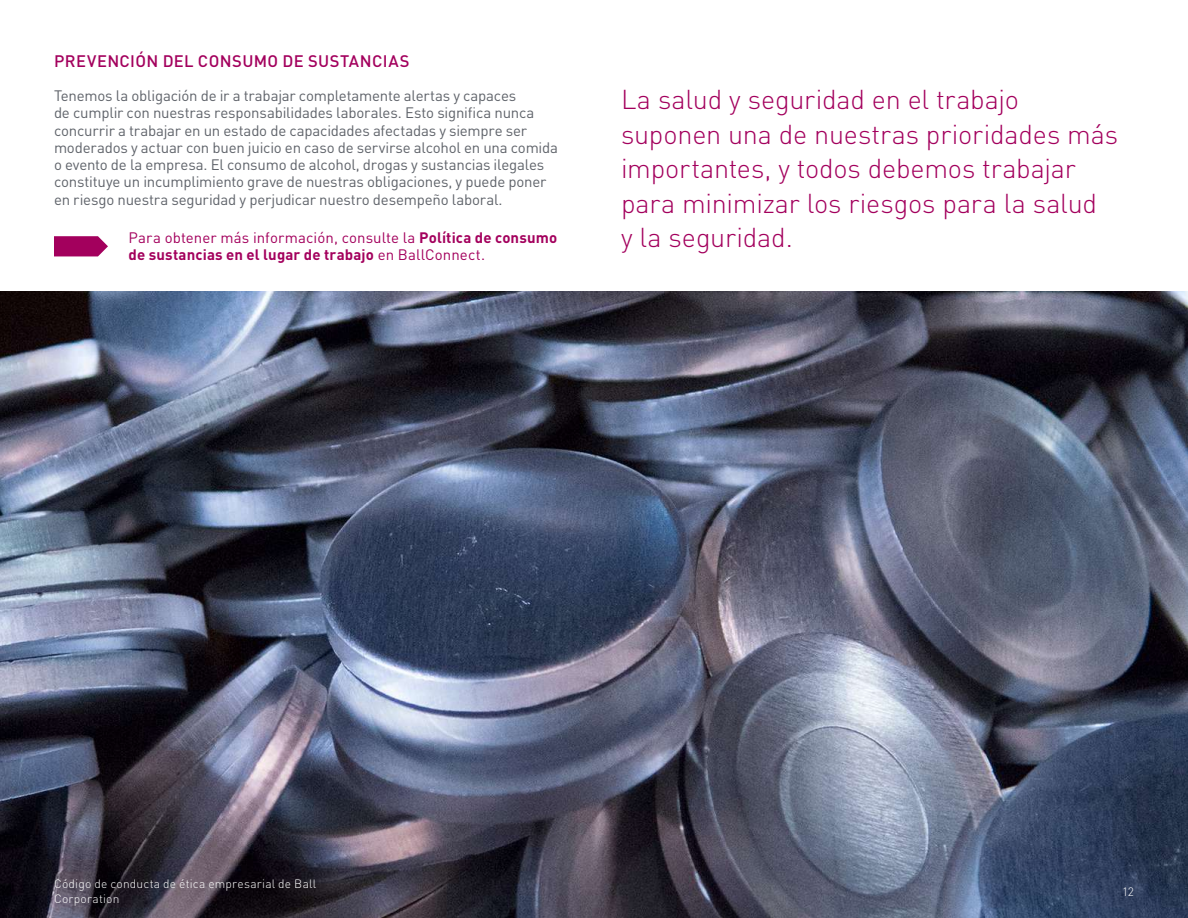
<style>
.page{position:relative;width:1188px;height:918px;background:#fff}
.page>*{position:absolute;margin:0;border:0;box-sizing:border-box;transform-origin:0 0}
.t1{font:300 27px/34.5px "DIN Pro";letter-spacing:-.005em;color:#a3005d}
.t2{font:500 16.5px "DIN Pro";letter-spacing:.02em;color:#a3005d}
.t3{font:15px/17.2px "DIN Pro";letter-spacing:-.015em;color:#5f636a}
.t4{font:15px/17.2px "DIN Pro";letter-spacing:.005em;color:#a3005d}
.t5{font:300 12px/14.4px "DIN Pro";letter-spacing:.015em;color:#fff}
.s1{font-weight:700}
</style>
<div class="page">
<svg style="left:54px;top:236px;width:54px;height:20px"></svg>
<img style="left:0;top:291px;width:1188px;height:627px">
<p class="t2" style="left:54px;top:47px;width:357px">PREVENCIÓN DEL CONSUMO DE SUSTANCIAS</p>
<p class="t3" style="left:54px;top:86px;width:506px">Tenemos la obligación de ir a trabajar completamente alertas y capaces<br>de cumplir con nuestras responsabilidades laborales. Esto significa nunca concurrir a trabajar en un estado de capacidades afectadas y siempre ser moderados y actuar con buen juicio en caso de servirse alcohol en una comida o evento de la empresa. El consumo de alcohol, drogas y sustancias ilegales constituye un incumplimiento grave de nuestras obligaciones, y puede poner en riesgo nuestra seguridad y perjudicar nuestro desempeño laboral.</p>
<p class="t4" style="left:129px;top:228px;width:430px">Para obtener más información, consulte la <span class="s1">Política de consumo de sustancias en el lugar de trabajo</span> en BallConnect.</p>
<h1 class="t1" style="left:621px;top:80px;width:499px">La salud y seguridad en el trabajo suponen una de nuestras prioridades más importantes, y todos debemos trabajar para minimizar los riesgos para la salud<br>y la seguridad.</h1>
<p class="t5" style="left:54px;top:876px;width:264px">Código de conducta de ética empresarial de Ball<br>Corporation</p>
<p class="t5" style="left:1122px;top:883px;width:13px">12</p>
</div>
